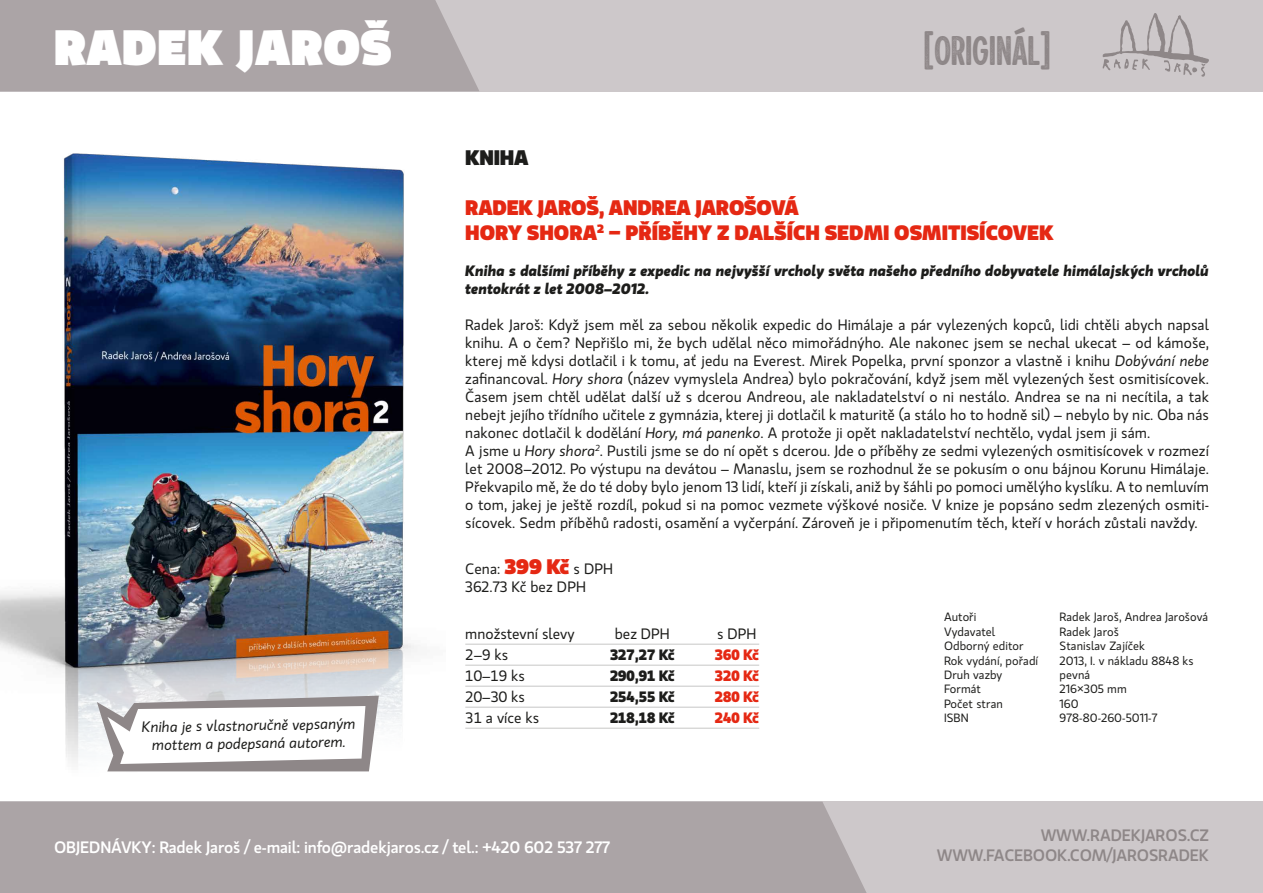
<style>
.page{position:relative;width:1263px;height:893px;background:#fff}
.page>*{position:absolute;margin:0;border:0;box-sizing:border-box;transform-origin:0 0}
.t1{font:49.5px "Gloriola Display Fat";letter-spacing:.02em;color:#fff}
.t2{font:48px "Sonder Print Sans 1";color:#8e8788}
.t3{font:900 21px "Gloriola Display";letter-spacing:-.01em;color:#e52813}
.t4{font:900 21px "Gloriola Display";letter-spacing:-.01em;color:#1d1d1b}
.t5{font:900 20.85px "Gloriola Display";color:#e52813}
.t6{font:500 16.5px "Gloriola";letter-spacing:-.01em;color:#fff}
.t7{font:500 16.5px/19.8px "Gloriola";letter-spacing:-.01em;color:#8e8788;text-align:right}
.t8{font:15px/18px "Gloriola";letter-spacing:.005em;color:#1d1d1b}
.t9{font:italic 700 15px/18px "Gloriola";color:#1d1d1b}
.t10{font:italic 15px/18px "Gloriola";color:#1d1d1b;text-align:center}
.t11{font:700 15px "Gloriola";color:#1d1d1b}
.t12{font:700 15px "Gloriola";color:#e52813}
.t13{font:12px "Gloriola";letter-spacing:.005em;color:#1d1d1b}
.s1{font-style:italic}
.s2{font-family:"Gloriola Display";font-weight:900;font-size:21px;color:#e52813}
</style>
<div class="page">
<div style="left:0;top:0;width:1263px;height:91px;background:#cdc8ca"></div>
<div style="left:0;top:0;width:479px;height:91px;background:#aba4a6"></div>
<div style="left:0;top:802px;width:1263px;height:91px;background:#cdc8ca"></div>
<div style="left:0;top:802px;width:867px;height:91px;background:#aba4a6"></div>
<svg style="left:1103px;top:13px;width:106px;height:64px"></svg>
<img style="left:0;top:153px;width:445px;height:649px">
<svg style="left:97px;top:696px;width:282px;height:75px"></svg>
<hr style="left:465px;top:644px;width:294px;height:1px;background:#c7c7c6">
<hr style="left:465px;top:665px;width:294px;height:1px;background:#c7c7c6">
<hr style="left:465px;top:686px;width:294px;height:1px;background:#c7c7c6">
<hr style="left:465px;top:707px;width:294px;height:1px;background:#c7c7c6">
<hr style="left:465px;top:728px;width:294px;height:1px;background:#c7c7c6">
<h1 class="t1" style="left:54px;top:18px;width:339px">RADEK JAROŠ</h1>
<p class="t10" style="left:142px;top:719px;width:215px;rotate:-1deg">Kniha je s vlastnoručně vepsaným mottem a podepsaná autorem.</p>
<h2 class="t2" style="left:923px;top:24px;width:129px">[ORIGINÁL]</h2>
<h3 class="t4" style="left:465px;top:145px;width:65px">KNIHA</h3>
<h3 class="t3" style="left:465px;top:195px;width:335px">RADEK JAROŠ, ANDREA JAROŠOVÁ</h3>
<h3 class="t5" style="left:465px;top:221px;width:590px">HORY SHORA<sup>2</sup> – PŘÍBĚHY Z DALŠÍCH SEDMI OSMITISÍCOVEK</h3>
<p class="t9" style="left:465px;top:262px;width:745px">Kniha s dalšími příběhy z expedic na nejvyšší vrcholy světa našeho předního dobyvatele himálajských vrcholů tentokrát z let 2008–2012.</p>
<p class="t8" style="left:465px;top:316px;width:745px">Radek Jaroš: Když jsem měl za sebou několik expedic do Himálaje a pár vylezených kopců, lidi chtěli abych napsal knihu. A o čem? Nepřišlo mi, že bych udělal něco mimořádnýho. Ale nakonec jsem se nechal ukecat – od kámoše, kterej mě kdysi dotlačil i k tomu, ať jedu na Everest. Mirek Popelka, první sponzor a vlastně i knihu <span class="s1">Dobývání nebe </span>zafinancoval. <span class="s1">Hory shora</span> (název vymyslela Andrea) bylo pokračování, když jsem měl vylezených šest osmitisícovek.<br>Časem jsem chtěl udělat další už s dcerou Andreou, ale nakladatelství o ni nestálo. Andrea se na ni necítila, a tak nebejt jejího třídního učitele z gymnázia, kterej ji dotlačil k maturitě (a stálo ho to hodně sil) – nebylo by nic. Oba nás nakonec dotlačil k dodělání <span class="s1">Hory, má panenko</span>. A protože ji opět nakladatelství nechtělo, vydal jsem ji sám.<br>A jsme u <span class="s1">Hory shora</span><sup>2</sup>. Pustili jsme se do ní opět s dcerou. Jde o příběhy ze sedmi vylezených osmitisícovek v rozmezí let 2008–2012. Po výstupu na devátou – Manaslu, jsem se rozhodnul že se pokusím o onu bájnou Korunu Himálaje.<br>Překvapilo mě, že do té doby bylo jenom 13 lidí, kteří ji získali, aniž by šáhli po pomoci umělýho kyslíku. A to nemluvím o tom, jakej je ještě rozdíl, pokud si na pomoc vezmete výškové nosiče. V knize je popsáno sedm zlezených osmiti&shy;sícovek. Sedm příběhů radosti, osamění a vyčerpání. Zároveň je i připomenutím těch, kteří v horách zůstali navždy.</p>
<p class="t8" style="left:465px;top:560px;width:149px">Cena: <span class="s2">399 Kč</span> s DPH<br>362.73 Kč bez DPH</p>
<p class="t8" style="left:465px;top:626px;width:111px">množstevní slevy</p>
<p class="t8" style="left:615px;top:626px;width:57px">bez DPH</p>
<p class="t8" style="left:717px;top:626px;width:41px">s DPH</p>
<p class="t8" style="left:465px;top:647px;width:44px">2–9 ks</p>
<p class="t11" style="left:610px;top:646px;width:66px">327,27 Kč</p>
<p class="t12" style="left:715px;top:646px;width:45px">360 Kč</p>
<p class="t8" style="left:465px;top:668px;width:61px">10–19 ks</p>
<p class="t11" style="left:610px;top:667px;width:66px">290,91 Kč</p>
<p class="t12" style="left:715px;top:667px;width:45px">320 Kč</p>
<p class="t8" style="left:465px;top:689px;width:61px">20–30 ks</p>
<p class="t11" style="left:610px;top:688px;width:66px">254,55 Kč</p>
<p class="t12" style="left:715px;top:688px;width:45px">280 Kč</p>
<p class="t8" style="left:465px;top:710px;width:75px">31 a více ks</p>
<p class="t11" style="left:610px;top:709px;width:66px">218,18 Kč</p>
<p class="t12" style="left:715px;top:709px;width:45px">240 Kč</p>
<p class="t13" style="left:944px;top:610px;width:34px">Autoři</p>
<p class="t13" style="left:1059px;top:610px;width:150px">Radek Jaroš, Andrea Jarošová</p>
<p class="t13" style="left:944px;top:625px;width:53px">Vydavatel</p>
<p class="t13" style="left:1059px;top:625px;width:61px">Radek Jaroš</p>
<p class="t13" style="left:944px;top:639px;width:81px">Odborný editor</p>
<p class="t13" style="left:1059px;top:639px;width:87px">Stanislav Zajíček</p>
<p class="t13" style="left:944px;top:653px;width:96px">Rok vydání, pořadí</p>
<p class="t13" style="left:1059px;top:653px;width:136px">2013, I. v nákladu 8848 ks</p>
<p class="t13" style="left:944px;top:668px;width:60px">Druh vazby</p>
<p class="t13" style="left:1059px;top:668px;width:32px">pevná</p>
<p class="t13" style="left:944px;top:682px;width:39px">Formát</p>
<p class="t13" style="left:1059px;top:682px;width:69px">216×305 mm</p>
<p class="t13" style="left:944px;top:697px;width:60px">Počet stran</p>
<p class="t13" style="left:1059px;top:697px;width:21px">160</p>
<p class="t13" style="left:944px;top:711px;width:26px">ISBN</p>
<p class="t13" style="left:1059px;top:711px;width:99px">978-80-260-5011-7</p>
<p class="t6" style="left:54px;top:838px;width:558px">OBJEDNÁVKY: Radek Jaroš / e-mail: info@radekjaros.cz / tel.: +420 602 537 277</p>
<p class="t7" style="left:937px;top:826px;width:274px">WWW.RADEKJAROS.CZ<br>WWW.FACEBOOK.COM/JAROSRADEK</p>
</div>
